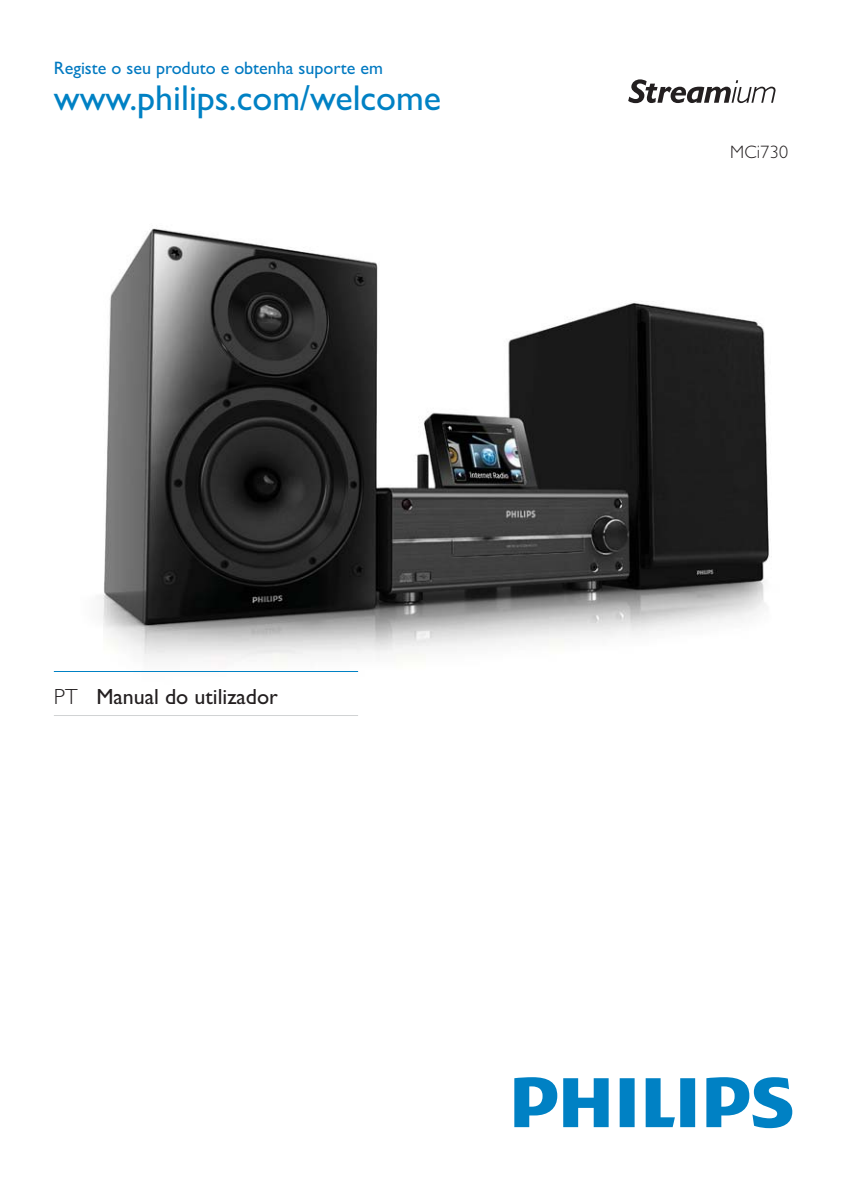
<style>
.page{position:relative;width:842px;height:1191px;background:#fff}
.page>*{position:absolute;margin:0;border:0;box-sizing:border-box;transform-origin:0 0}
.t1{font:36px "Gill Sans Alt One WGL";color:#0081c4}
.t2{font:22px "Gill Sans Alt One WGL";color:#231f20}
.t3{font:18px "Gill Sans Alt One WGL";color:#0079c1}
.t4{font:18px "Gill Sans Alt One WGL Light";letter-spacing:.015em;color:#231f20}
.s1{font-family:"Gill Sans Alt One WGL Light"}
</style>
<div class="page">
<img style="left:99px;top:228px;width:670px;height:444px">
<svg style="left:628px;top:79px;width:147px;height:24px"></svg>
<hr style="left:54px;top:671px;width:304px;height:1px;background:#0081c4">
<svg style="left:514px;top:1077px;width:278px;height:51px"></svg>
<hr style="left:54px;top:715px;width:304px;height:1px;background:#d1d3d4">
<p class="t3" style="left:54px;top:62px;width:331px">Registe o seu produto e obtenha suporte em</p>
<h1 class="t1" style="left:54px;top:85px;width:389px">www.philips.com/welcome</h1>
<p class="t2" style="left:54px;top:689px;width:226px"><span class="s1">PT</span> Manual do utilizador</p>
<p class="t4" style="left:730px;top:146px;width:60px">MCi730</p>
</div>
